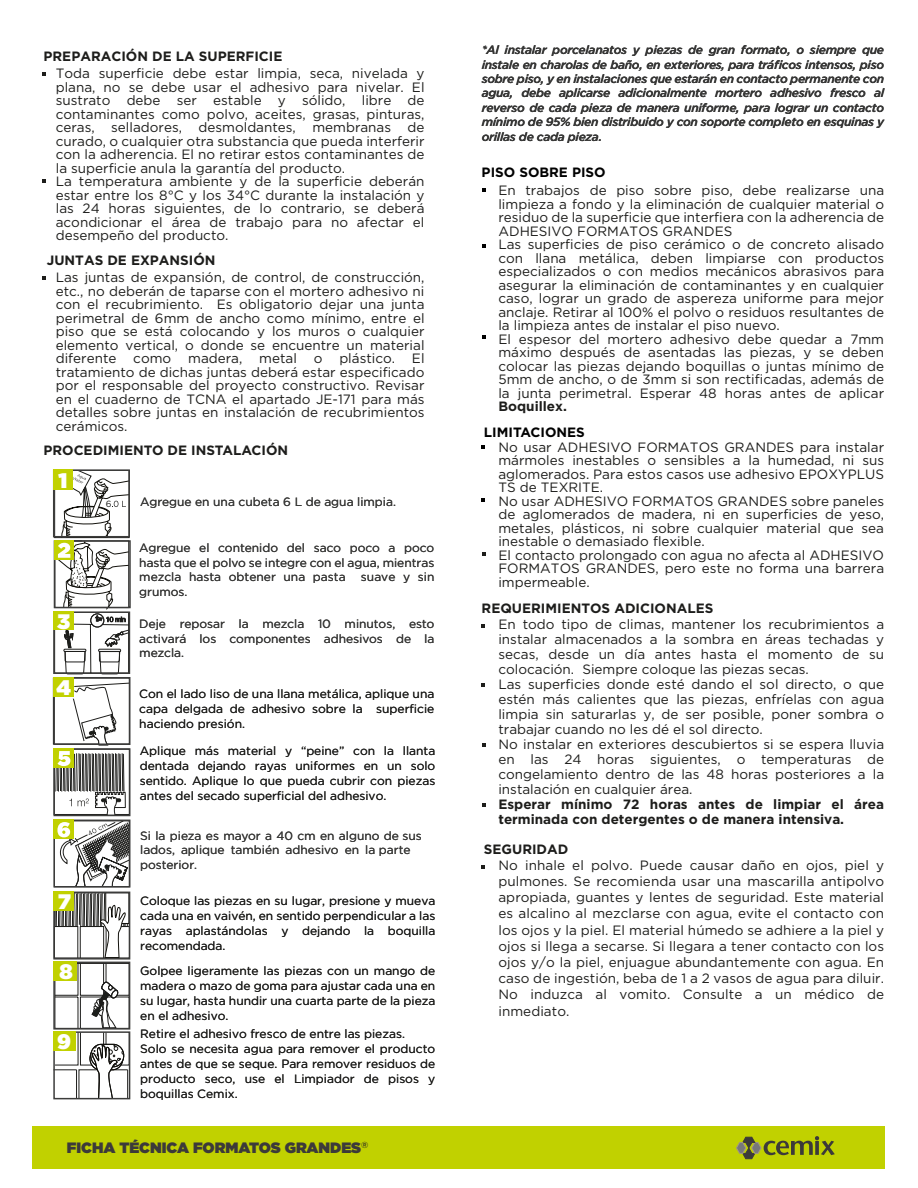
<style>
.page{position:relative;width:918px;height:1188px;background:#fff}
.page>*{position:absolute;margin:0;border:0;box-sizing:border-box;transform-origin:0 0}
.t1{font:900 21px "Gotham";color:#fff}
.t2{font:900 15px "Gotham";color:#3c3a3a}
.t3{font:13.5px/13.5px "Gotham";color:#1d1d1b}
.t4{font:700 13.5px/15px "Gotham";color:#1d1d1b}
.t5{font:700 13.5px "Gotham";color:#000}
.t6{font:12px/15px "Gotham";color:#1d1d1b;text-align:justify}
.t7{font:italic 500 12px/14.4px "Gotham";letter-spacing:-.025em;color:#3c3c3b;text-align:justify}
.t8{font:12px/14.4px "Gotham";color:#3c3c3b;text-align:justify}
.t9{font:9px "Gotham";color:#1d1d1b}
</style>
<div class="page">
<svg style="left:42px;top:72px;width:4px;height:3px"></svg>
<svg style="left:42px;top:179px;width:3px;height:4px"></svg>
<svg style="left:42px;top:276px;width:3px;height:4px"></svg>
<svg style="left:482px;top:188px;width:4px;height:4px"></svg>
<svg style="left:482px;top:244px;width:4px;height:3px"></svg>
<svg style="left:482px;top:335px;width:4px;height:4px"></svg>
<svg style="left:481px;top:624px;width:4px;height:4px"></svg>
<svg style="left:482px;top:743px;width:4px;height:4px"></svg>
<svg style="left:482px;top:803px;width:4px;height:4px"></svg>
<svg style="left:481px;top:683px;width:4px;height:4px"></svg>
<svg style="left:481px;top:866px;width:4px;height:3px"></svg>
<svg style="left:481px;top:445px;width:4px;height:4px"></svg>
<svg style="left:482px;top:552px;width:4px;height:4px"></svg>
<svg style="left:481px;top:499px;width:4px;height:3px"></svg>
<div style="left:32px;top:1126px;width:853px;height:43px;background:#c1d100"></div>
<svg style="left:736px;top:1136px;width:99px;height:23px"></svg>
<div style="left:53px;top:677px;width:77px;height:68px;border:2px solid #3c3c3b"></div>
<div style="left:53px;top:469px;width:20px;height:21px;background:#c1d100"></div>
<svg style="left:54px;top:470px;width:76px;height:204px"></svg>
<div style="left:53px;top:611px;width:21px;height:19px;background:#c1d100"></div>
<div style="left:53px;top:677px;width:21px;height:20px;background:#c1d100"></div>
<div style="left:53px;top:748px;width:21px;height:20px;background:#c1d100"></div>
<svg style="left:54px;top:681px;width:76px;height:418px"></svg>
<div style="left:53px;top:892px;width:21px;height:19px;background:#c1d100"></div>
<div style="left:53px;top:962px;width:24px;height:19px;background:#c1d100"></div>
<div style="left:53px;top:1031px;width:23px;height:20px;background:#c1d100"></div>
<p class="t4" style="left:44px;top:48px;width:240px">PREPARACIÓN DE LA SUPERFICIE</p>
<p class="t3" style="left:56px;top:66px;width:370px">Toda superficie debe estar limpia, seca, nivelada y plana, no se debe usar el adhesivo para nivelar. El sustrato debe ser estable y sólido, libre de contaminantes como polvo, aceites, grasas, pinturas, ceras, selladores, desmoldantes, membranas de curado, o cualquier otra substancia que pueda interferir con la adherencia. El no retirar estos contaminantes de la superficie anula la garantía del producto.<br>La temperatura ambiente y de la superficie deberán estar entre los 8°C y los 34°C durante la instalación y las 24 horas siguientes, de lo contrario, se deberá acondicionar el área de trabajo para no afectar el desempeño del producto.</p>
<p class="t4" style="left:47px;top:252px;width:170px">JUNTAS DE EXPANSIÓN</p>
<p class="t3" style="left:56px;top:271px;width:370px;text-align:justify">Las juntas de expansión, de control, de construcción, etc., no deberán de taparse con el mortero adhesivo ni con el recubrimiento. Es obligatorio dejar una junta perimetral de 6mm de ancho como mínimo, entre el piso que se está colocando y los muros o cualquier elemento vertical, o donde se encuentre un material diferente como madera, metal o plástico. El tratamiento de dichas juntas deberá estar especificado por el responsable del proyecto constructivo. Revisar en el cuaderno de TCNA el apartado JE-171 para más detalles sobre juntas en instalación de recubrimientos cerámicos.</p>
<p class="t4" style="left:43px;top:442px;width:246px">PROCEDIMIENTO DE INSTALACIÓN</p>
<h1 class="t1" style="left:58px;top:465px;width:10px">1</h1>
<h1 class="t1" style="left:57px;top:606px;width:15px">3</h1>
<h1 class="t1" style="left:56px;top:673px;width:16px">4</h1>
<h1 class="t1" style="left:58px;top:886px;width:14px">7</h1>
<h1 class="t1" style="left:60px;top:957px;width:15px">8</h1>
<h1 class="t1" style="left:57px;top:1026px;width:15px">9</h1>
<p class="t9" style="left:106px;top:498px;width:7px">6</p>
<p class="t6" style="left:140px;top:494px;width:257px">Agregue en una cubeta 6 L de agua limpia.</p>
<p class="t8" style="left:139px;top:541px;width:297px">Agregue el contenido del saco poco a poco hasta que el polvo se integre con el agua, mientras mezcla hasta obtener una pasta</p>
<p class="t8" style="left:361px;top:569px;width:75px">suave y sin</p>
<p class="t8" style="left:139px;top:584px;width:50px">grumos.</p>
<p class="t8" style="left:139px;top:616px;width:297px">Deje reposar la mezcla 10 minutos, esto activará los componentes adhesivos de la mezcla.</p>
<p class="t6" style="left:139px;top:686px;width:297px">Con el lado liso de una llana metálica, aplique una capa delgada de adhesivo sobre la superficie haciendo presión.</p>
<p class="t6" style="left:140px;top:743px;width:297px">Aplique más material y “peine” con la llanta dentada dejando rayas uniformes en un solo sentido. Aplique lo que pueda cubrir con piezas antes del secado superficial del adhesivo.</p>
<p class="t8" style="left:140px;top:828px;width:283px;text-align:left">Si la pieza es mayor a 40 cm en alguno de sus lados, aplique también adhesivo en la parte posterior.</p>
<p class="t6" style="left:140px;top:893px;width:297px">Coloque las piezas en su lugar, presione y mueva cada una en vaivén, en sentido perpendicular a las rayas aplastándolas y dejando la boquilla recomendada.</p>
<p class="t6" style="left:140px;top:963px;width:297px">Golpee ligeramente las piezas con un mango de madera o mazo de goma para ajustar cada una en su lugar, hasta hundir una cuarta parte de la pieza en el adhesivo.</p>
<p class="t6" style="left:140px;top:1026px;width:297px;text-align:left">Retire el adhesivo fresco de entre las piezas.<br>Solo se necesita agua para remover el producto antes de que se seque. Para remover residuos de producto seco, use el Limpiador de pisos y boquillas Cemix.</p>
<p class="t2" style="left:67px;top:1137px;width:303px">FICHA TÉCNICA FORMATOS GRANDES<sup>®</sup></p>
<p class="t7" style="left:482px;top:43px;width:404px">*Al instalar porcelanatos y piezas de gran formato, o siempre que instale en charolas de baño, en exteriores, para tráficos intensos, piso sobre piso, y en instalaciones que estarán en contacto permanente con agua, debe aplicarse adicionalmente mortero adhesivo fresco al reverso de cada pieza de manera uniforme, para lograr un contacto mínimo de 95% bien distribuido y con soporte completo en esquinas y orillas de cada pieza.</p>
<p class="t5" style="left:482px;top:165px;width:126px">PISO SOBRE PISO</p>
<p class="t3" style="left:498px;top:183px;width:387px">En trabajos de piso sobre piso, debe realizarse una limpieza a fondo y la eliminación de cualquier material o residuo de la superficie que interfiera con la adherencia de ADHESIVO FORMATOS GRANDES<br>Las superficies de piso cerámico o de concreto alisado con llana metálica, deben limpiarse con productos especializados o con medios mecánicos abrasivos para asegurar la eliminación de contaminantes y en cualquier caso, lograr un grado de aspereza uniforme para mejor anclaje. Retirar al 100% el polvo o residuos resultantes de la limpieza antes de instalar el piso nuevo.<br>El espesor del mortero adhesivo debe quedar a 7mm máximo después de asentadas las piezas, y se deben colocar las piezas dejando boquillas o juntas mínimo de 5mm de ancho, o de 3mm si son rectificadas, además de la junta perimetral. Esperar 48 horas antes de aplicar</p>
<p class="t4" style="left:498px;top:399px;width:70px">Boquillex.</p>
<p class="t3" style="left:498px;top:440px;width:387px">No usar ADHESIVO FORMATOS GRANDES para instalar mármoles inestables o sensibles a la humedad, ni sus aglomerados. Para estos casos use adhesivo EPOXYPLUS TS de TEXRITE.<br>No usar ADHESIVO FORMATOS GRANDES sobre paneles de aglomerados de madera, ni en superficies de yeso, metales, plásticos, ni sobre cualquier material que sea inestable o demasiado flexible.<br>El contacto prolongado con agua no afecta al ADHESIVO FORMATOS GRANDES, pero este no forma una barrera impermeable.</p>
<p class="t5" style="left:484px;top:424px;width:103px">LIMITACIONES</p>
<p class="t4" style="left:482px;top:600px;width:233px">REQUERIMIENTOS ADICIONALES</p>
<p class="t3" style="left:498px;top:616px;width:387px;line-height:15px">En todo tipo de climas, mantener los recubrimientos a instalar almacenados a la sombra en áreas techadas y secas, desde un día antes hasta el momento de su colocación. Siempre coloque las piezas secas.<br>Las superficies donde esté dando el sol directo, o que estén más calientes que las piezas, enfríelas con agua limpia sin saturarlas y, de ser posible, poner sombra o trabajar cuando no les dé el sol directo.<br>No instalar en exteriores descubiertos si se espera lluvia en las 24 horas siguientes, o temperaturas de congelamiento dentro de las 48 horas posteriores a la instalación en cualquier área.</p>
<p class="t4" style="left:498px;top:796px;width:387px">Esperar mínimo 72 horas antes de limpiar el área terminada con detergentes o de manera intensiva.</p>
<p class="t3" style="left:498px;top:857px;width:387px;line-height:16.2px;text-align:justify">No inhale el polvo. Puede causar daño en ojos, piel y pulmones. Se recomienda usar una mascarilla antipolvo apropiada, guantes y lentes de seguridad. Este material es alcalino al mezclarse con agua, evite el contacto con los ojos y la piel. El material húmedo se adhiere a la piel y ojos si llega a secarse. Si llegara a tener contacto con los ojos y/o la piel, enjuague abundantemente con agua. En caso de ingestión, beba de 1 a 2 vasos de agua para diluir.<br>No induzca al vomito. Consulte a un médico de inmediato.</p>
<p class="t4" style="left:484px;top:842px;width:86px">SEGURIDAD</p>
</div>
